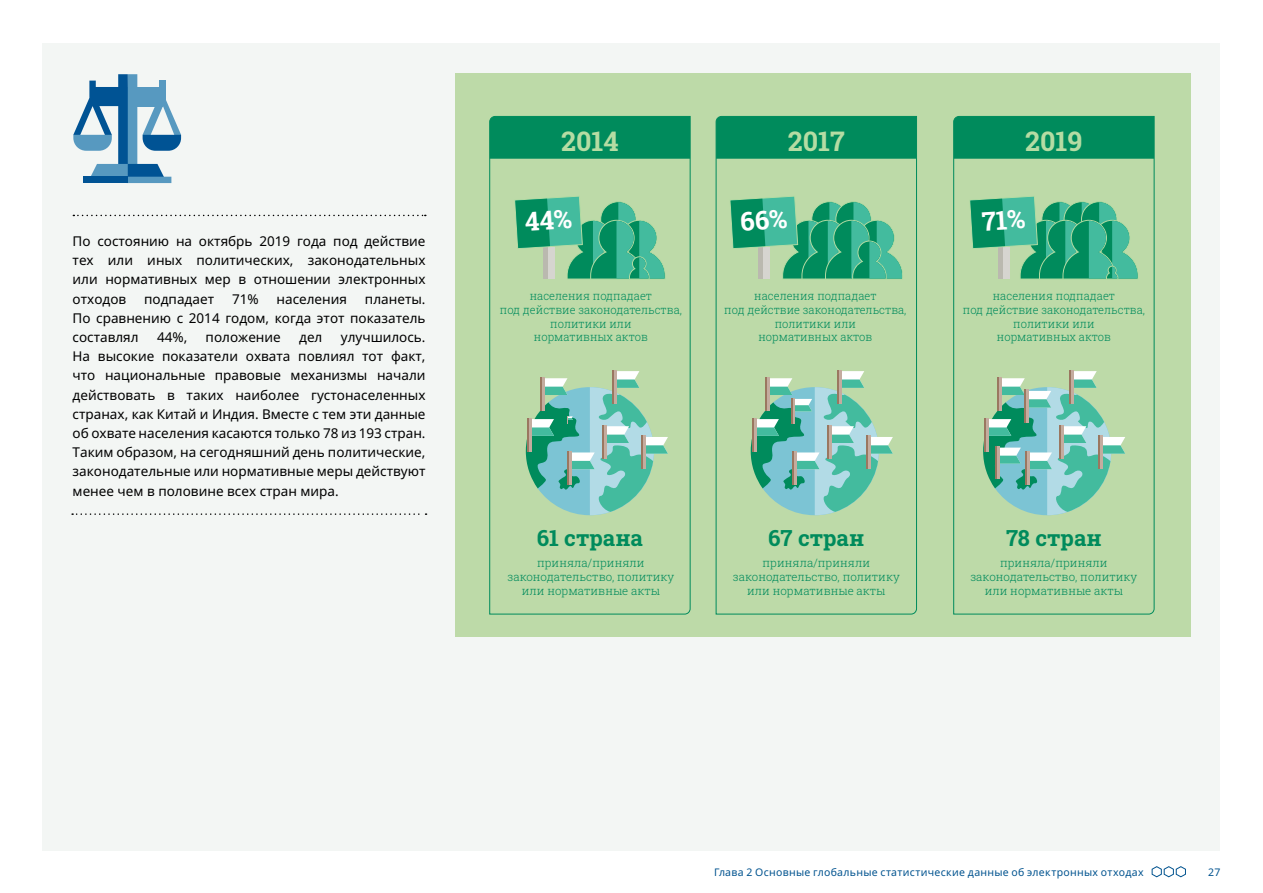
<style>
.page{position:relative;width:1263px;height:893px;background:#fff}
.page>*{position:absolute;margin:0;border:0;box-sizing:border-box;transform-origin:0 0}
.t1{font:700 27px "Roboto Slab";color:#b5dca3}
.t2{font:700 22.2px "Roboto Slab";color:#008b5c}
.t3{font:13.5px/19.2px "Noto Sans";color:#000;text-align:justify}
.t4{font:300 11.55px/13.8px "Roboto Slab";color:#008b5c;text-align:center}
.t5{font:10.5px "Noto Sans";letter-spacing:.025em;color:#00538f}
</style>
<div class="page">
<svg style="left:1151px;top:866px;width:35px;height:12px"></svg>
<div style="left:43px;top:43px;width:1177px;height:807px;background:#f3f6f4"></div>
<div style="left:455px;top:73px;width:736px;height:563px;background:#bddaa8"></div>
<svg style="left:489px;top:115px;width:202px;height:500px"></svg>
<svg style="left:715px;top:115px;width:202px;height:500px"></svg>
<svg style="left:953px;top:115px;width:202px;height:500px"></svg>
<svg style="left:73px;top:215px;width:353px;height:1px"></svg>
<svg style="left:72px;top:513px;width:355px;height:2px"></svg>
<svg style="left:73px;top:74px;width:108px;height:109px"></svg>
<div style="left:83px;top:177px;width:45px;height:6px;background:#005394"></div>
<svg style="left:514px;top:196px;width:151px;height:83px"></svg>
<svg style="left:729px;top:196px;width:174px;height:83px"></svg>
<svg style="left:969px;top:196px;width:169px;height:83px"></svg>
<p class="t3" style="left:73px;top:232px;width:354px">По состоянию на октябрь 2019 года под действие тех или иных политических, законодательных или нормативных мер в отношении электронных отходов</p>
<p class="t3" style="left:144px;top:289px;width:71px">подпадает</p>
<p class="t3" style="left:232px;top:289px;width:28px">71%</p>
<p class="t3" style="left:277px;top:289px;width:72px">населения</p>
<p class="t3" style="left:73px;top:289px;width:354px;text-indent:292px">планеты.<br>По сравнению с 2014 годом, когда этот показатель составлял</p>
<p class="t3" style="left:157px;top:328px;width:32px">44%,</p>
<p class="t3" style="left:206px;top:328px;width:77px">положение</p>
<p class="t3" style="left:299px;top:328px;width:25px">дел</p>
<p class="t3" style="left:73px;top:328px;width:354px;text-indent:268px">улучшилось.<br>На высокие показатели охвата повлиял тот факт, что национальные правовые механизмы начали действовать в таких наиболее густонаселенных странах, как Китай и Индия. Вместе с тем эти данные об охвате населения касаются только 78 из 193 стран.<br>Таким образом, на сегодняшний день политические, законодательные или нормативные меры действуют менее чем в половине всех стран мира.</p>
<h1 class="t1" style="left:561px;top:122px;width:59px">2014</h1>
<h1 class="t1" style="left:788px;top:122px;width:58px">2017</h1>
<h1 class="t1" style="left:1025px;top:122px;width:59px">2019</h1>
<p class="t4" style="left:500px;top:288px;width:184px">населения подпадает<br>под действие законодательства, политики или<br>нормативных актов</p>
<p class="t4" style="left:724px;top:288px;width:184px">населения подпадает<br>под действие законодательства, политики или<br>нормативных актов</p>
<p class="t4" style="left:963px;top:288px;width:184px">населения подпадает<br>под действие законодательства, политики или<br>нормативных актов</p>
<h2 class="t2" style="left:537px;top:523px;width:108px">61 страна</h2>
<h2 class="t2" style="left:768px;top:523px;width:98px">67 стран</h2>
<h2 class="t2" style="left:1006px;top:523px;width:97px">78 стран</h2>
<p class="t4" style="left:507px;top:556px;width:168px">приняла/приняли законодательство, политику или нормативные акты</p>
<p class="t4" style="left:733px;top:556px;width:168px">приняла/приняли законодательство, политику или нормативные акты</p>
<p class="t4" style="left:970px;top:556px;width:168px">приняла/приняли законодательство, политику или нормативные акты</p>
<p class="t5" style="left:714px;top:865px;width:431px">Глава 2 Основные глобальные статистические данные об электронных отходах</p>
<p class="t5" style="left:1208px;top:865px;width:14px">27</p>
</div>
